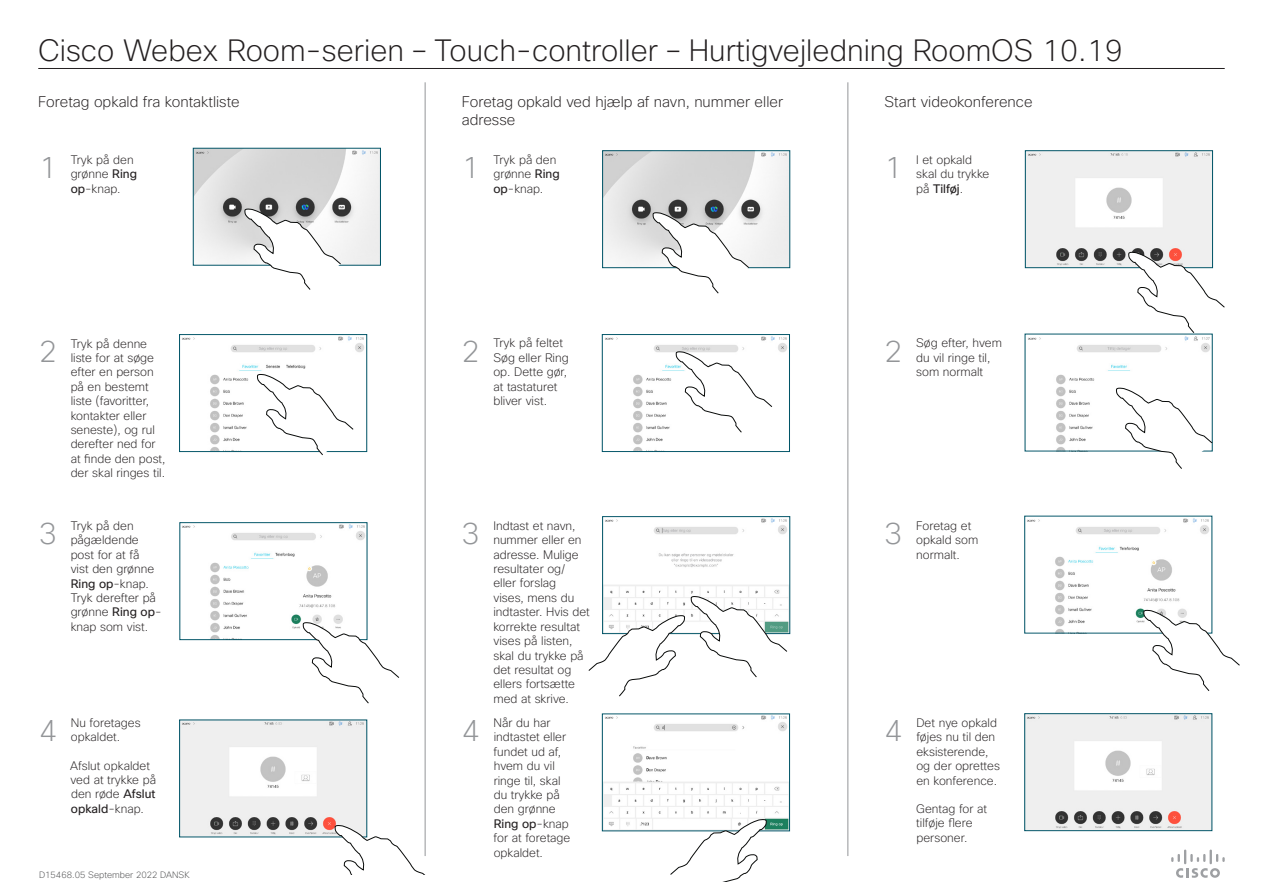
<style>
.page{position:relative;width:1263px;height:893px;background:#fff}
.page>*{position:absolute;margin:0;border:0;box-sizing:border-box;transform-origin:0 0}
.Subhead1{font:200 30px "Cisco Sans";color:#231f20}
.t1{font:200 30px "Cisco Sans";color:#939598}
.Subhead1-2{font:200 15px/18px "Cisco Sans";color:#231f20}
.CartoonAnnotation{font:200 12px/14.4px "Cisco Sans";color:#231f20}
.t2{font:200 9px "Cisco Sans";color:#4b4c4d}
.s1{font-weight:400}
</style>
<div class="page">
<img style="left:182px;top:722px;width:183px;height:113px">
<img style="left:195px;top:150px;width:183px;height:113px">
<div style="left:193px;top:148px;width:187px;height:117px;border:1px solid #005467"></div>
<svg style="left:244px;top:208px;width:97px;height:82px"></svg>
<img style="left:182px;top:525px;width:183px;height:113px">
<svg style="left:303px;top:622px;width:96px;height:81px"></svg>
<svg style="left:335px;top:825px;width:90px;height:50px"></svg>
<img style="left:182px;top:336px;width:182px;height:114px">
<div style="left:179px;top:334px;width:188px;height:118px;border:1px solid #005467"></div>
<svg style="left:257px;top:374px;width:97px;height:81px"></svg>
<img style="left:604px;top:716px;width:184px;height:113px">
<div style="left:602px;top:714px;width:188px;height:117px;border:1px solid #005467"></div>
<img style="left:604px;top:153px;width:184px;height:113px">
<div style="left:602px;top:151px;width:188px;height:117px;border:1px solid #005467"></div>
<svg style="left:653px;top:212px;width:96px;height:81px"></svg>
<img style="left:604px;top:519px;width:184px;height:113px">
<svg style="left:691px;top:596px;width:96px;height:81px"></svg>
<svg style="left:588px;top:615px;width:97px;height:81px"></svg>
<svg style="left:670px;top:819px;width:97px;height:63px"></svg>
<img style="left:605px;top:336px;width:182px;height:114px">
<div style="left:602px;top:334px;width:187px;height:118px;border:1px solid #005467"></div>
<svg style="left:676px;top:351px;width:96px;height:82px"></svg>
<img style="left:1027px;top:153px;width:183px;height:113px">
<div style="left:1025px;top:151px;width:187px;height:117px;border:1px solid #005467"></div>
<img style="left:1027px;top:716px;width:183px;height:113px">
<div style="left:1025px;top:714px;width:187px;height:117px;border:1px solid #005467"></div>
<svg style="left:1128px;top:251px;width:97px;height:82px"></svg>
<img style="left:1027px;top:518px;width:182px;height:113px">
<svg style="left:1143px;top:610px;width:97px;height:81px"></svg>
<img style="left:1028px;top:336px;width:182px;height:113px">
<svg style="left:1116px;top:387px;width:96px;height:82px"></svg>
<hr style="left:425px;top:82px;width:1px;height:774px;background:#939598">
<hr style="left:847px;top:82px;width:1px;height:774px;background:#939598">
<svg style="left:1171px;top:849px;width:54px;height:29px"></svg>
<hr style="left:38px;top:68px;width:1187px;height:1px;background:#231f20">
<h1 class="Subhead1" style="left:38px;top:31px;width:1086px">Cisco Webex Room-serien – Touch-controller – Hurtigvejledning RoomOS 10.19</h1>
<h1 class="Subhead1-2" style="left:38px;top:93px;width:203px">Foretag opkald fra kontaktliste</h1>
<h1 class="Subhead1-2" style="left:884px;top:93px;width:150px">Start videokonference</h1>
<h1 class="Subhead1-2" style="left:462px;top:93px;width:323px">Foretag opkald ved hjælp af navn, nummer eller adresse</h1>
<p class="t1" style="left:39px;top:148px;width:20px">1</p>
<p class="CartoonAnnotation" style="left:71px;top:153px;width:68px">Tryk på den grønne <span class="s1">Ring op</span>-knap.</p>
<p class="t1" style="left:462px;top:148px;width:19px">1</p>
<p class="CartoonAnnotation" style="left:493px;top:153px;width:68px">Tryk på den grønne <span class="s1">Ring op</span>-knap.</p>
<p class="t1" style="left:884px;top:148px;width:19px">1</p>
<p class="CartoonAnnotation" style="left:916px;top:153px;width:75px">I et opkald skal du trykke på <span class="s1">Tilføj</span>.</p>
<p class="t1" style="left:39px;top:332px;width:20px">2</p>
<p class="CartoonAnnotation" style="left:71px;top:336px;width:96px">Tryk på denne liste for at søge efter en person på en bestemt liste (favoritter, kontakter eller seneste), og rul derefter ned for at finde den post, der skal ringes til.</p>
<p class="t1" style="left:462px;top:332px;width:19px">2</p>
<p class="CartoonAnnotation" style="left:493px;top:336px;width:77px">Tryk på feltet<br>Søg eller Ring op. Dette gør, at tastaturet bliver vist.</p>
<p class="t1" style="left:884px;top:332px;width:19px">2</p>
<p class="CartoonAnnotation" style="left:916px;top:336px;width:87px">Søg efter, hvem du vil ringe til, som normalt</p>
<p class="t1" style="left:39px;top:514px;width:20px">3</p>
<p class="CartoonAnnotation" style="left:71px;top:519px;width:92px">Tryk på den pågældende post for at få<br>vist den grønne<br><span class="s1">Ring op</span>-knap.<br>Tryk derefter på grønne <span class="s1">Ring op&shy;</span>knap som vist.</p>
<p class="t1" style="left:462px;top:514px;width:19px">3</p>
<p class="CartoonAnnotation" style="left:493px;top:519px;width:98px">Indtast et navn, nummer eller en adresse. Mulige resultater og/ eller forslag<br>vises, mens du indtaster. Hvis det korrekte resultat vises på listen, skal du trykke på det resultat og ellers fortsætte med at skrive.</p>
<p class="t1" style="left:884px;top:514px;width:19px">3</p>
<p class="CartoonAnnotation" style="left:916px;top:519px;width:64px">Foretag et opkald som normalt.</p>
<p class="t1" style="left:39px;top:711px;width:20px">4</p>
<p class="CartoonAnnotation" style="left:494px;top:716px;width:78px">Når du har indtastet eller fundet ud af, hvem du vil ringe til, skal du trykke på den grønne<br><span class="s1">Ring op</span>-knap for at foretage opkaldet.</p>
<p class="CartoonAnnotation" style="left:71px;top:716px;width:71px">Nu foretages opkaldet.</p>
<p class="CartoonAnnotation" style="left:70px;top:758px;width:87px">Afslut opkaldet ved at trykke på den røde <span class="s1">Afslut opkald</span>-knap.</p>
<p class="t1" style="left:462px;top:711px;width:19px">4</p>
<p class="CartoonAnnotation" style="left:916px;top:716px;width:85px">Det nye opkald føjes nu til den eksisterende, og der oprettes en konference.</p>
<p class="CartoonAnnotation" style="left:916px;top:802px;width:72px">Gentag for at tilføje flere personer.</p>
<p class="t1" style="left:884px;top:711px;width:19px">4</p>
<p class="t2" style="left:39px;top:869px;width:152px">D15468.05 September 2022 DANSK</p>
</div>
